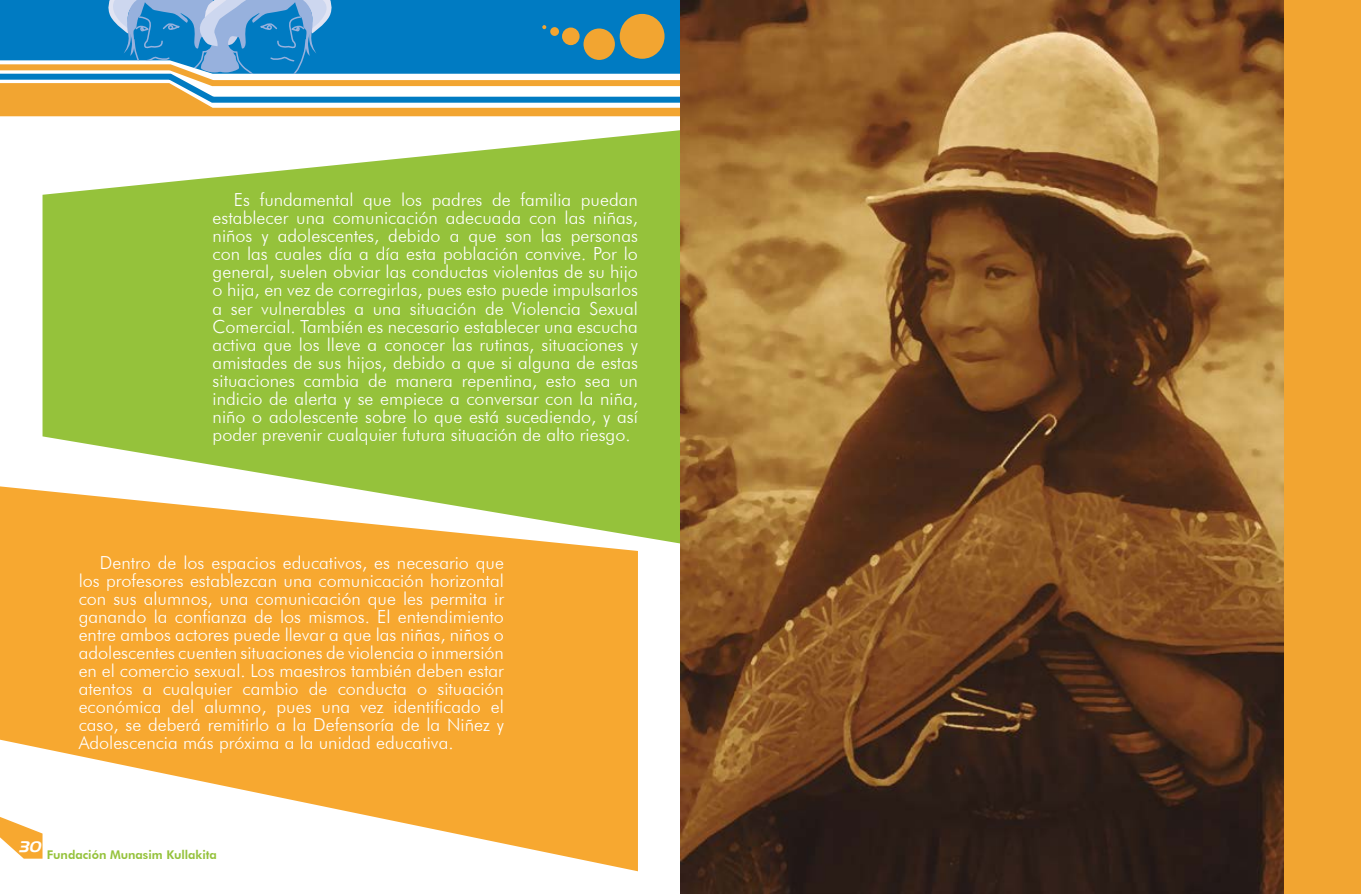
<style>
.page{position:relative;width:1361px;height:894px;background:#fff}
.page>*{position:absolute;margin:0;border:0;box-sizing:border-box;transform-origin:0 0}
.t1{font:300 18px/18px "Futura BT";color:#fff;text-align:justify}
.t2{font:15px "Aero Italic SWFTE";color:#fff}
.t3{font:800 12px "Futura BT";color:#95c23b}
</style>
<div class="page">
<svg style="left:0;top:0;width:680px;height:116px;background:#6c9faf"></svg>
<svg style="left:0;top:486px;width:638px;height:384px;fill:#f7a830"></svg>
<svg style="left:43px;top:130px;width:637px;height:413px;fill:#95c23b"></svg>
<img style="left:680px;top:0;width:604px;height:893px">
<div style="left:1284px;top:0;width:77px;height:893px;background:#f2a531"></div>
<svg style="left:0;top:813px;width:43px;height:45px"></svg>
<p class="t1" style="left:213px;top:191px;width:427px;text-indent:21px">Es fundamental que los padres de familia puedan establecer una comunicación adecuada con las niñas, niños y adolescentes, debido a que son las personas con las cuales día a día esta población convive. Por lo general, suelen obviar las conductas violentas de su hijo o hija, en vez de corregirlas, pues esto puede impulsarlos a ser vulnerables a una situación de Violencia Sexual Comercial. También es necesario establecer una escucha activa que los lleve a conocer las rutinas, situaciones y amistades de sus hijos, debido a que si alguna de estas situaciones cambia de manera repentina, esto sea un indicio de alerta y se empiece a conversar con la niña, niño o adolescente sobre lo que está sucediendo, y así poder prevenir cualquier futura situación de alto riesgo.</p>
<p class="t1" style="left:79px;top:552px;width:427px;text-indent:21px">Dentro de los espacios educativos, es necesario que los profesores establezcan una comunicación horizontal con sus alumnos, una comunicación que les permita ir ganando la confianza de los mismos. El entendimiento entre ambos actores puede llevar a que las niñas, niños o adolescentes cuenten situaciones de violencia o inmersión en el comercio sexual. Los maestros también deben estar atentos a cualquier cambio de conducta o situación económica del alumno, pues una vez identificado el caso, se deberá remitirlo a la Defensoría de la Niñez y Adolescencia más próxima a la unidad educativa.</p>
<p class="t2" style="left:18px;top:837px;width:25px">30</p>
<p class="t3" style="left:47px;top:846px;width:172px">Fundación Munasim Kullakita</p>
</div>
